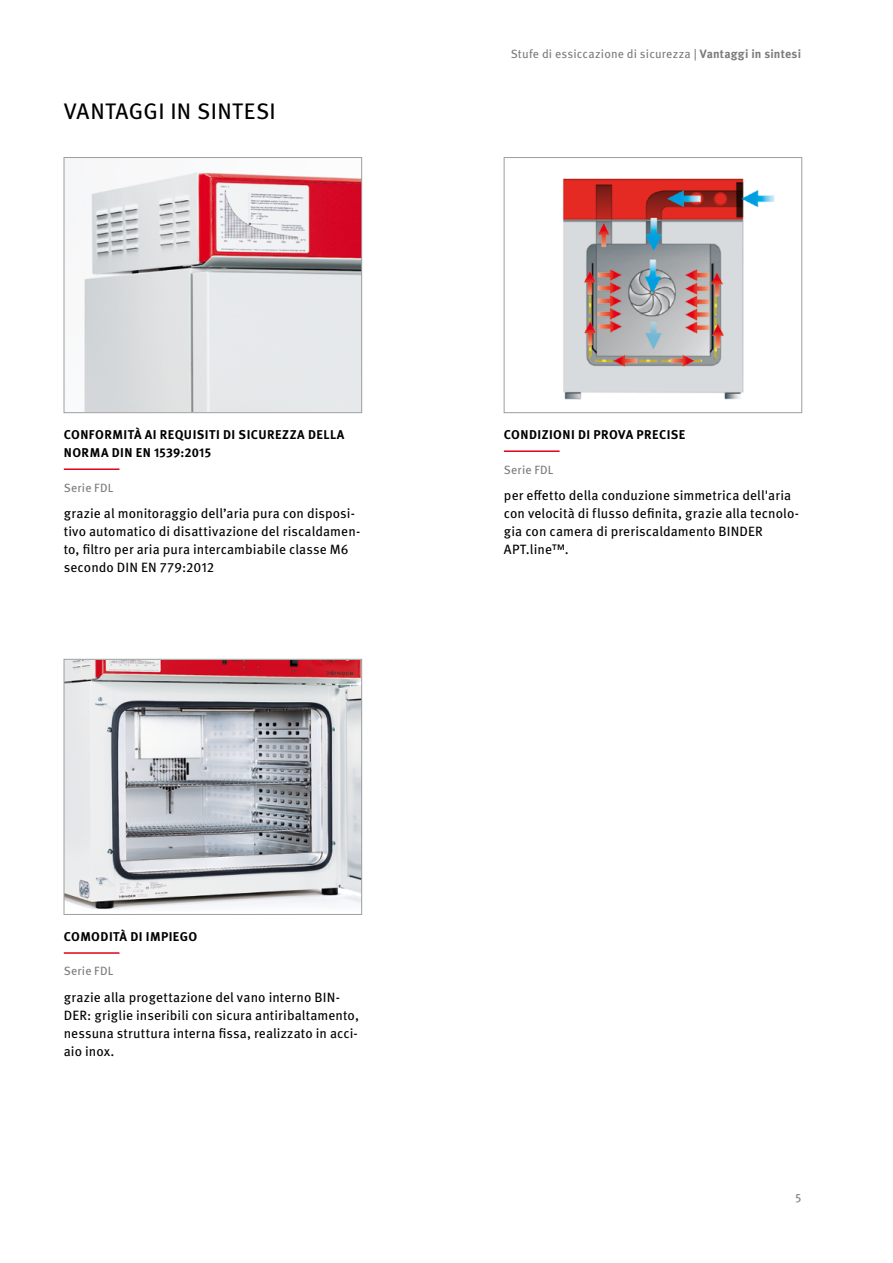
<style>
.page{position:relative;width:893px;height:1263px;background:#fff}
.page>*{position:absolute;margin:0;border:0;box-sizing:border-box;transform-origin:0 0}
.p_heading_level01_in{font:22.5px "Meta Pro";letter-spacing:.015em;color:#000}
.p_body_std{font:13.5px/18px "Meta Pro";letter-spacing:.005em;color:#000}
.p_benefits_heading{font:700 12.75px/18px "Meta Pro";letter-spacing:.035em;color:#000}
.p_runningTitle_std_C{font:12px "Meta Pro";letter-spacing:.015em;color:#7b7c7e}
.p_benefits_series{font:12px "Meta Pro";letter-spacing:.02em;color:#7b7c7e}
.s1{font-weight:700}
</style>
<div class="page">
<img style="left:66px;top:161px;width:294px;height:250px">
<div style="left:64px;top:157px;width:298px;height:256px;border:1px solid #9c9e9f"></div>
<img style="left:562px;top:178px;width:213px;height:222px">
<div style="left:504px;top:157px;width:298px;height:256px;border:1px solid #9c9e9f"></div>
<hr style="left:64px;top:468px;width:55px;height:2px;background:#e2001a">
<hr style="left:504px;top:450px;width:56px;height:2px;background:#e2001a">
<img style="left:66px;top:661px;width:294px;height:249px">
<div style="left:64px;top:659px;width:298px;height:256px;border:1px solid #9c9e9f"></div>
<hr style="left:64px;top:952px;width:55px;height:2px;background:#e2001a">
<p class="p_heading_level01_in" style="left:64px;top:94px;width:213px">VANTAGGI IN SINTESI</p>
<p class="p_benefits_heading" style="left:64px;top:425px;width:282px">CONFORMITÀ AI REQUISITI DI SICUREZZA DELLA<br>NORMA DIN EN 1539:2015</p>
<p class="p_benefits_series" style="left:64px;top:478px;width:51px">Serie FDL</p>
<p class="p_body_std" style="left:64px;top:503px;width:298px">grazie al monitoraggio dell’aria pura con disposi&shy;tivo automatico di disattivazione del riscaldamen&shy;to, filtro per aria pura intercambiabile classe M6 secondo DIN EN 779:2012</p>
<p class="p_benefits_heading" style="left:64px;top:927px;width:135px">COMODITÀ DI IMPIEGO</p>
<p class="p_benefits_series" style="left:64px;top:962px;width:51px">Serie FDL</p>
<p class="p_body_std" style="left:64px;top:987px;width:297px">grazie alla progettazione del vano interno BIN-DER: griglie inseribili con sicura antiribaltamento, nessuna struttura interna fissa, realizzato in acci&shy;aio inox.</p>
<p class="p_runningTitle_std_C" style="left:511px;top:44px;width:292px">Stufe di essiccazione di sicurezza | <span class="s1">Vantaggi in sintesi</span></p>
<p class="p_benefits_heading" style="left:504px;top:425px;width:183px">CONDIZIONI DI PROVA PRECISE</p>
<p class="p_benefits_series" style="left:504px;top:460px;width:51px">Serie FDL</p>
<p class="p_body_std" style="left:504px;top:485px;width:297px">per effetto della conduzione simmetrica dell'aria con velocità di flusso definita, grazie alla tecnolo&shy;gia con camera di preriscaldamento BINDER APT.line™.</p>
<p class="p_runningTitle_std_C" style="left:796px;top:1188px;width:7px">5</p>
</div>
